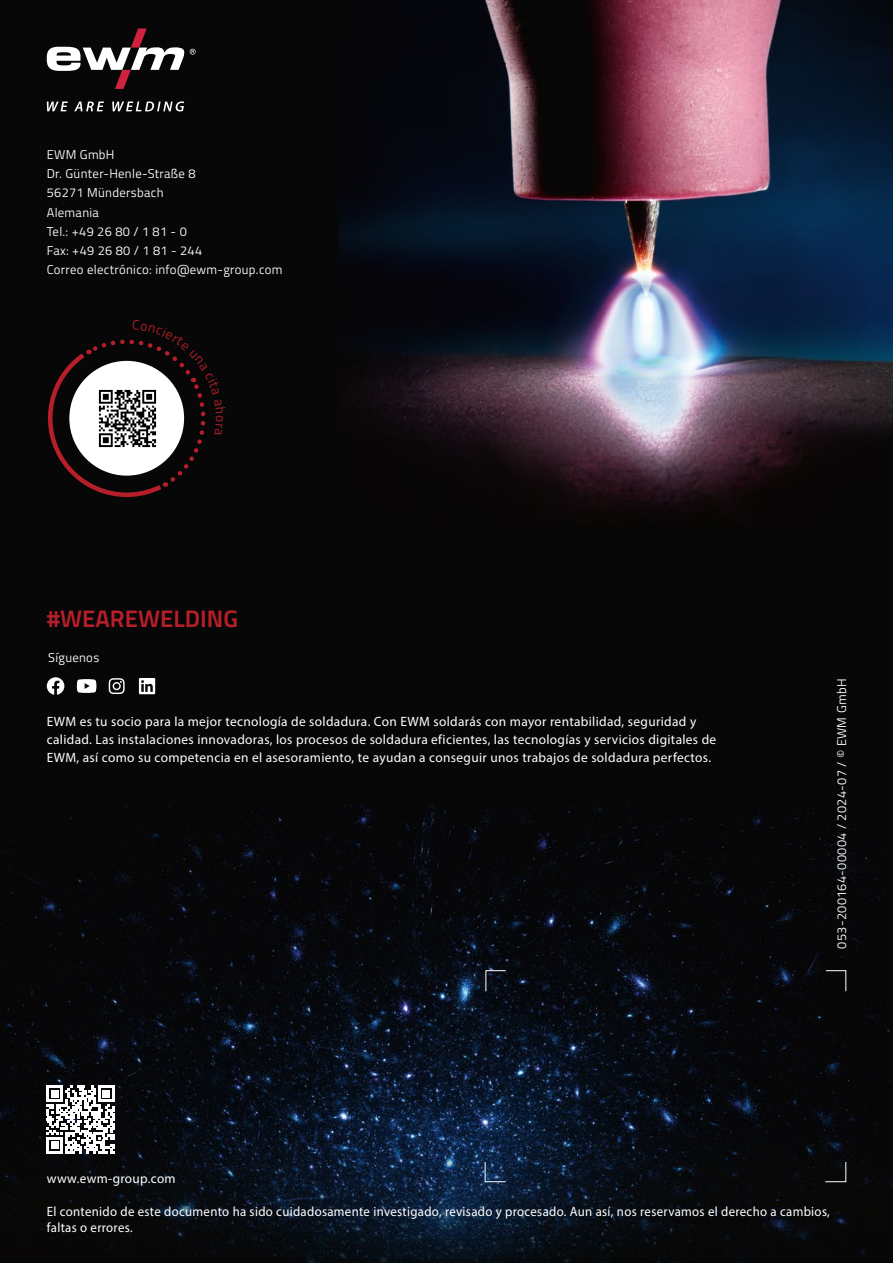
<style>
.page{position:relative;width:893px;height:1263px;background:#fff}
.page>*{position:absolute;margin:0;border:0;box-sizing:border-box;transform-origin:0 0}
.t1{font:700 24px "Titillium Text";color:#b61f29}
.t2{font:13.5px/18px "Myriad Pro";letter-spacing:.025em;color:#fff}
.t3{font:13.5px/16.2px "Myriad Pro";letter-spacing:.025em;color:#fff;scale:.95 1}
.t4{font:12.75px/19.2px "Titillium Text";letter-spacing:.025em;color:#fff}
</style>
<div class="page">
<img style="left:0;top:0;width:893px;height:1263px">
<svg style="left:139px;top:678px;width:16px;height:16px"></svg>
<svg style="left:109px;top:678px;width:16px;height:16px"></svg>
<svg style="left:47px;top:677px;width:17px;height:18px"></svg>
<svg style="left:77px;top:679px;width:19px;height:14px"></svg>
<svg style="left:47px;top:101px;width:137px;height:10px"></svg>
<svg style="left:47px;top:28px;width:137px;height:61px"></svg>
<svg style="left:190px;top:49px;width:6px;height:6px"></svg>
<svg style="left:47px;top:1085px;width:67px;height:68px"></svg>
<svg style="left:485px;top:970px;width:21px;height:22px"></svg>
<svg style="left:825px;top:970px;width:22px;height:22px"></svg>
<svg style="left:484px;top:1161px;width:22px;height:21px"></svg>
<svg style="left:825px;top:1161px;width:22px;height:21px"></svg>
<svg style="left:40px;top:320px;width:186px;height:184px"></svg>
<p class="t4" style="left:47px;top:145px;width:237px">EWM GmbH<br>Dr. Günter-Henle-Straße 8<br>56271 Mündersbach<br>Alemania<br>Tel.: +49 26 80 / 1 81 - 0<br>Fax: +49 26 80 / 1 81 - 244<br>Correo electrónico: info@ewm-group.com</p>
<h1 class="t1" style="left:47px;top:600px;width:193px">#WEAREWELDING</h1>
<p class="t4" style="left:48px;top:647px;width:53px">Síguenos</p>
<p class="t2" style="left:47px;top:712px;width:671px">EWM es tu socio para la mejor tecnología de soldadura. Con EWM soldarás con mayor rentabilidad, seguridad y calidad. Las instalaciones innovadoras, los procesos de soldadura eficientes, las tecnologías y servicios digitales de<br>EWM, así como su competencia en el asesoramiento, te ayudan a conseguir unos trabajos de soldadura perfectos.</p>
<p class="t2" style="left:47px;top:1169px;width:130px">www.ewm-group.com</p>
<p class="t4" style="left:831px;top:949px;width:271px;rotate:-90deg">053-200164-00004 / 2024-07 / © EWM GmbH</p>
<p class="t3" style="left:47px;top:1203px;width:826px">El contenido de este documento ha sido cuidadosamente investigado, revisado y procesado. Aun así, nos reservamos el derecho a cambios, faltas o errores.</p>
</div>
